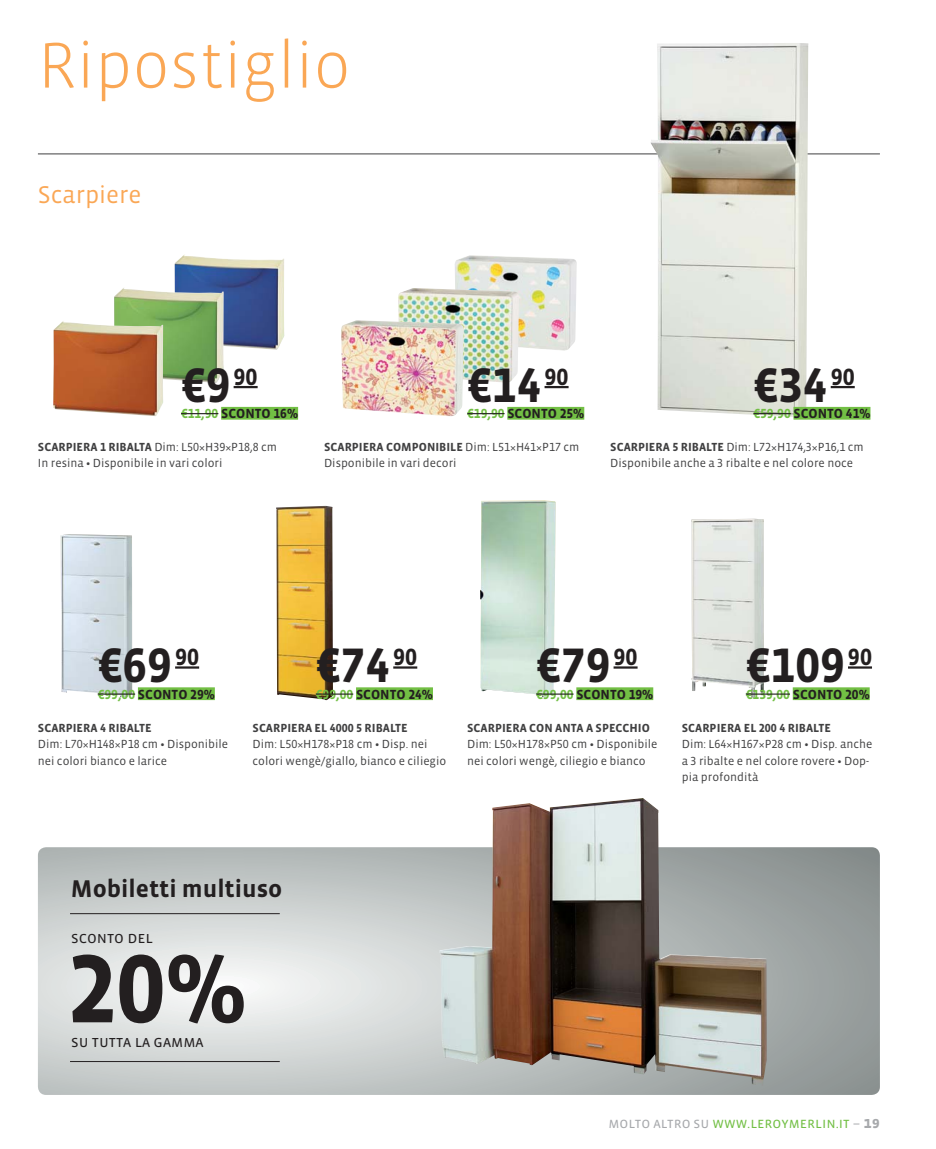
<style>
.page{position:relative;width:936px;height:1149px;background:#fff}
.page>*{position:absolute;margin:0;border:0;box-sizing:border-box;transform-origin:0 0}
.t1{font:700 99px "Vista Sans Alt";color:#231f20}
.t2{font:300 66px "Vista Sans";color:#faa755}
.t3{font:700 49.5px "Vista Sans Alt";color:#231f20}
.t4{font:700 24.75px "Vista Sans";color:#231f20}
.t5{font:24.75px "Vista Sans";color:#faa755}
.t6{font:16.5px "Vista Sans SC Book";color:#231f20}
.t7{font:15px "Vista Sans SC Book";color:#72bf44}
.t8{font:700 13.5px "Vista Sans";color:#231f20}
.t9{font:700 13.5px "Vista Sans Alt";color:#72bf44}
.t10{font:12px/16.5px "Vista Sans";color:#404041}
.s1{font-family:"Vista Sans Alt";color:#72bf44}
.s2{font-family:"Vista Sans Alt"}
.s3{font-weight:700}
.s4{font-family:"Vista Sans Alt";font-weight:700}
.s5{font-family:"Vista Sans";color:#231f20}
.s6{color:#231f20}
.s7{color:#a7a9ac}
.s8{font-family:"Vista Sans SC Bold";font-size:16.5px;color:#a7a9ac}
</style>
<div class="page">
<hr style="left:38px;top:154px;width:841px;height:1px;background:#404041">
<img style="left:455px;top:255px;width:121px;height:96px">
<img style="left:174px;top:254px;width:110px;height:95px">
<img style="left:114px;top:287px;width:110px;height:96px">
<img style="left:480px;top:500px;width:76px;height:197px">
<img style="left:691px;top:518px;width:72px;height:179px">
<img style="left:276px;top:505px;width:57px;height:195px">
<img style="left:53px;top:320px;width:110px;height:96px">
<img style="left:650px;top:43px;width:158px;height:374px">
<img style="left:398px;top:288px;width:121px;height:95px">
<img style="left:341px;top:320px;width:122px;height:96px">
<img style="left:61px;top:534px;width:71px;height:163px">
<svg style="left:38px;top:847px;width:841px;height:247px;background:#c4c8c8"></svg>
<div style="left:576px;top:687px;width:77px;height:13px;background:#72bf44"></div>
<hr style="left:536px;top:693px;width:37px;height:1px;background:#231f20">
<hr style="left:613px;top:666px;width:24px;height:2px;background:#231f20">
<div style="left:792px;top:687px;width:77px;height:13px;background:#72bf44"></div>
<hr style="left:745px;top:693px;width:45px;height:1px;background:#231f20">
<hr style="left:847px;top:666px;width:24px;height:2px;background:#231f20">
<div style="left:356px;top:687px;width:77px;height:13px;background:#72bf44"></div>
<hr style="left:316px;top:693px;width:37px;height:1px;background:#231f20">
<hr style="left:393px;top:666px;width:24px;height:2px;background:#231f20">
<div style="left:221px;top:407px;width:77px;height:12px;background:#72bf44"></div>
<hr style="left:181px;top:413px;width:37px;height:1px;background:#231f20">
<hr style="left:233px;top:386px;width:24px;height:2px;background:#231f20">
<hr style="left:70px;top:913px;width:210px;height:1px;background:#231f20">
<hr style="left:70px;top:1060px;width:210px;height:1px;background:#231f20">
<div style="left:793px;top:407px;width:77px;height:12px;background:#72bf44"></div>
<hr style="left:753px;top:413px;width:37px;height:1px;background:#231f20">
<hr style="left:830px;top:386px;width:24px;height:2px;background:#231f20">
<div style="left:507px;top:407px;width:77px;height:12px;background:#72bf44"></div>
<hr style="left:467px;top:413px;width:37px;height:1px;background:#231f20">
<hr style="left:544px;top:386px;width:24px;height:2px;background:#231f20">
<div style="left:138px;top:687px;width:77px;height:13px;background:#72bf44"></div>
<hr style="left:98px;top:693px;width:37px;height:1px;background:#231f20">
<hr style="left:175px;top:666px;width:24px;height:2px;background:#231f20">
<img style="left:439px;top:798px;width:327px;height:287px">
<h2 class="t2" style="left:38px;top:33px;width:314px">Ripostiglio</h2>
<h3 class="t5" style="left:38px;top:182px;width:105px">Scarpiere</h3>
<h3 class="t3" style="left:181px;top:355px;width:78px">€9 <sup>90</sup></h3>
<p class="t8" style="left:181px;top:407px;width:119px"><span class="s1">€11,90</span> SCONTO <span class="s2">16</span>%</p>
<h3 class="t3" style="left:467px;top:355px;width:103px">€14 <sup>90</sup></h3>
<p class="t8" style="left:467px;top:407px;width:119px"><span class="s1">€19,90</span> SCONTO <span class="s2">25</span>%</p>
<h3 class="t3" style="left:753px;top:355px;width:103px">€34 <sup>90</sup></h3>
<p class="t8" style="left:753px;top:407px;width:119px"><span class="s1">€59,90</span> SCONTO <span class="s2">41</span>%</p>
<p class="t10" style="left:38px;top:439px;width:241px"><span class="s3">SCARPIERA</span> <span class="s4">1</span> <span class="s3">RIBALTA</span> Dim: L<span class="s2">50</span>×H<span class="s2">39</span>×P<span class="s2">18,8</span> cm<br>In resina <span class="s3">•</span> Disponibile in vari colori</p>
<p class="t10" style="left:610px;top:439px;width:255px"><span class="s3">SCARPIERA</span> <span class="s4">5</span> <span class="s3">RIBALTE</span> Dim: L<span class="s2">72</span>×H<span class="s2">174,3</span>×P<span class="s2">16,1</span> cm<br>Disponibile anche a <span class="s2">3</span> ribalte e nel colore noce</p>
<p class="t10" style="left:324px;top:439px;width:257px"><span class="s3">SCARPIERA COMPONIBILE</span> Dim: L<span class="s2">51</span>×H<span class="s2">41</span>×P<span class="s2">17</span> cm<br>Disponibile in vari decori</p>
<h3 class="t3" style="left:98px;top:635px;width:103px">€69 <sup>90</sup></h3>
<h3 class="t3" style="left:316px;top:635px;width:103px">€74 <sup>90</sup></h3>
<h3 class="t3" style="left:536px;top:635px;width:103px">€79 <sup>90</sup></h3>
<h3 class="t3" style="left:745px;top:635px;width:128px">€109 <sup>90</sup></h3>
<p class="t8" style="left:98px;top:687px;width:119px"><span class="s1">€99,00</span> SCONTO <span class="s2">29</span>%</p>
<p class="t8" style="left:316px;top:687px;width:119px"><span class="s1">€99,00</span> SCONTO <span class="s2">24</span>%</p>
<p class="t8" style="left:536px;top:687px;width:119px"><span class="s1">€99,00</span> SCONTO <span class="s2">19</span>%</p>
<p class="t9" style="left:745px;top:685px;width:125px">€139,00 <span class="s5">SCONTO</span> <span class="s6">20</span><span class="s5">%</span></p>
<p class="t10" style="left:38px;top:719px;width:192px"><span class="s3">SCARPIERA</span> <span class="s4">4</span> <span class="s3">RIBALTE<br></span>Dim: L<span class="s2">70</span>×H<span class="s2">148</span>×P<span class="s2">18</span> cm <span class="s3">•</span> Disponibile nei colori bianco e larice</p>
<p class="t10" style="left:252px;top:719px;width:195px"><span class="s3">SCARPIERA EL</span> <span class="s4">4000 5</span> <span class="s3">RIBALTE<br></span>Dim: L<span class="s2">50</span>×H<span class="s2">178</span>×P<span class="s2">18</span> cm <span class="s3">•</span> Disp. nei colori wengè/giallo, bianco e ciliegio</p>
<p class="t10" style="left:467px;top:719px;width:192px"><span class="s3">SCARPIERA CON ANTA A SPECCHIO<br></span>Dim: L<span class="s2">50</span>×H<span class="s2">178</span>×P<span class="s2">50</span> cm <span class="s3">•</span> Disponibile nei colori wengè, ciliegio e bianco</p>
<p class="t10" style="left:681px;top:719px;width:192px"><span class="s3">SCARPIERA EL</span> <span class="s4">200 4</span> <span class="s3">RIBALTE<br></span>Dim: L<span class="s2">64</span>×H<span class="s2">167</span>×P<span class="s2">28</span> cm <span class="s3">•</span> Disp. anche a <span class="s2">3</span> ribalte e nel colore rovere <span class="s3">•</span> Dop&shy;pia profondità</p>
<h3 class="t4" style="left:71px;top:875px;width:213px">Mobiletti multiuso</h3>
<h3 class="t6" style="left:71px;top:927px;width:83px">sconto del</h3>
<h1 class="t1" style="left:67px;top:929px;width:181px">20%</h1>
<h3 class="t6" style="left:71px;top:1031px;width:134px">su tutta la gamma</h3>
<p class="t7" style="left:608px;top:1113px;width:273px"><span class="s7">molto altro su</span> www.leroymerlin.it <span class="s7">–</span> <span class="s8">19</span></p>
</div>
